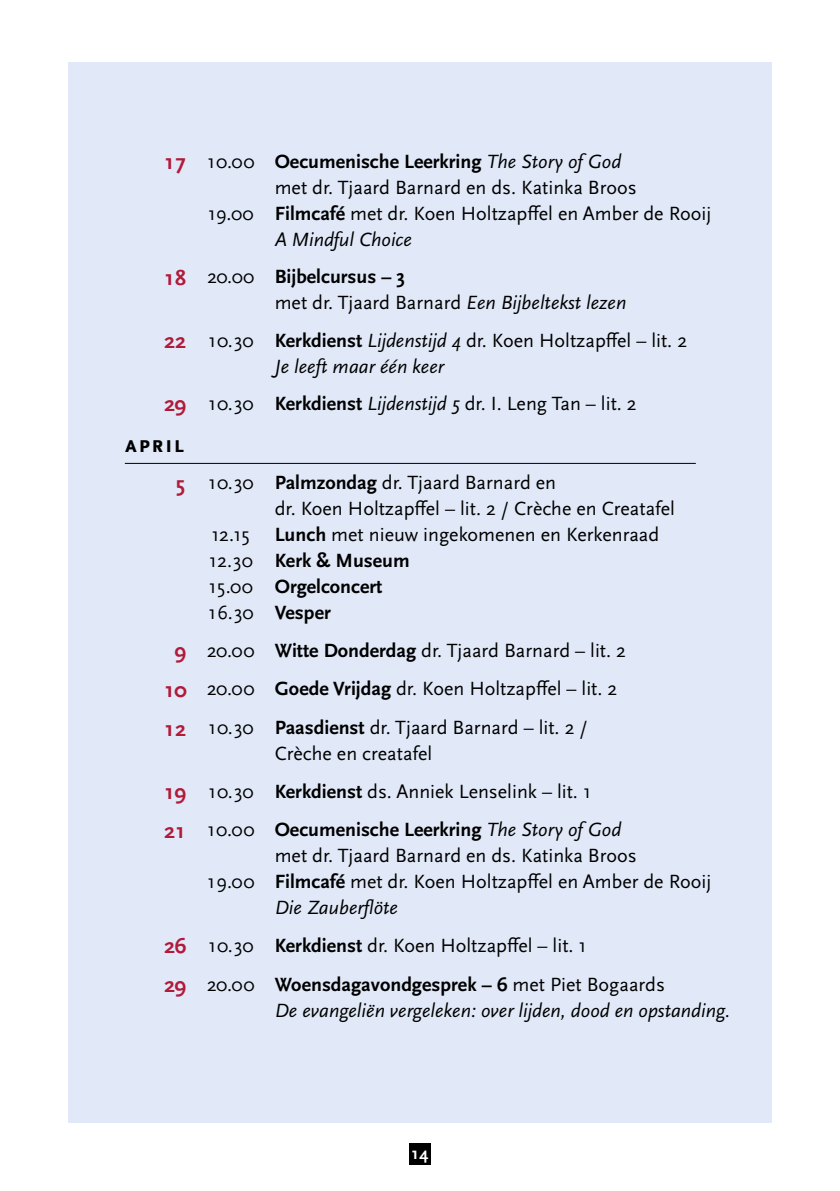
<style>
.page{position:relative;width:840px;height:1191px;background:#fff}
.page>*{position:absolute;margin:0;border:0;box-sizing:border-box;transform-origin:0 0}
.t1{font:700 24px "Scala Sans OT";letter-spacing:.05em;color:#000}
.t2{font:20px/26px "Scala Sans OT";color:#000}
.t3{font:italic 20px/26px "Scala Sans OT";color:#000}
.t4{font:700 17px "Scala Sans OT";color:#fff}
.s1{font-weight:700}
.s2{font-style:italic}
.s3{font-weight:700;font-size:22px;color:#b11a39}
.s4{font-weight:700;font-style:normal;font-size:22px;color:#b11a39}
.s5{font-style:normal}
.s6{font-weight:700;font-style:normal}
</style>
<div class="page">
<div style="left:68px;top:62px;width:703px;height:1061px;background:#e1e9f8"></div>
<div style="left:409px;top:1143px;width:21px;height:21px;background:#000"></div>
<hr style="left:125px;top:463px;width:570px;height:1px;background:#000">
<p class="t2" style="left:274px;top:149px;width:438px"><span class="s1">Oecumenische Leerkring</span> <span class="s2">The Story of God<br></span>met dr. Tjaard Barnard en ds. Katinka Broos <span class="s1">Filmcafé</span> met dr. Koen Holtzapffel en Amber de Rooij <span class="s2">A Mindful Choice</span></p>
<p class="t2" style="left:274px;top:264px;width:353px;text-indent:-111px"><span class="s3">18</span> 20.00 <span class="s1">Bijbelcursus – 3<br></span>met dr. Tjaard Barnard <span class="s2">Een Bijbeltekst lezen</span></p>
<p class="t3" style="left:274px;top:327px;width:414px;text-indent:-111px"><span class="s4">22</span> <span class="s5">10.30</span> <span class="s6">Kerkdienst</span> Lijdenstijd 4 <span class="s5">dr. Koen Holtzapffel – lit. 2<br></span>Je leeft maar één keer</p>
<p class="t2" style="left:164px;top:391px;width:474px"><span class="s3">29</span> 10.30 <span class="s1">Kerkdienst</span> <span class="s2">Lijdenstijd 5</span> dr. I. Leng Tan – lit. 2</p>
<p class="t1" style="left:125px;top:430px;width:61px">april</p>
<p class="t2" style="left:175px;top:470px;width:79px"><span class="s3">5</span> 10.30</p>
<p class="t2" style="left:207px;top:522px;width:47px">12.15<br>12.30<br>15.00<br>16.30</p>
<p class="t2" style="left:164px;top:149px;width:91px"><span class="s3">17</span> 10.00</p>
<p class="t2" style="left:207px;top:201px;width:47px">19.00</p>
<p class="t2" style="left:274px;top:470px;width:401px"><span class="s1">Palmzondag</span> dr. Tjaard Barnard en<br>dr. Koen Holtzapffel – lit. 2 / Crèche en Creatafel<br><span class="s1">Lunch</span> met nieuw ingekomenen en Kerkenraad<br><span class="s1">Kerk &amp; Museum<br>Orgelconcert<br>Vesper</span></p>
<p class="t2" style="left:164px;top:631px;width:463px;line-height:38.8px;text-indent:11px"><span class="s3">9</span> 20.00 <span class="s1">Witte Donderdag</span> dr. Tjaard Barnard – lit. 2<br><span class="s3">10</span> 20.00 <span class="s1">Goede Vrijdag</span> dr. Koen Holtzapffel – lit. 2<br><span class="s3">12</span> 10.30 <span class="s1">Paasdienst</span> dr. Tjaard Barnard – lit. 2 /</p>
<p class="t2" style="left:164px;top:735px;width:428px;line-height:38px;text-indent:111px">Crèche en creatafel<br><span class="s3">19</span> 10.30 <span class="s1">Kerkdienst</span> ds. Anniek Lenselink – lit. 1<br><span class="s3">21</span> 10.00</p>
<p class="t2" style="left:274px;top:817px;width:438px"><span class="s1">Oecumenische Leerkring</span> <span class="s2">The Story of God<br></span>met dr. Tjaard Barnard en ds. Katinka Broos <span class="s1">Filmcafé</span> met dr. Koen Holtzapffel en Amber de Rooij <span class="s2">Die Zauberflöte</span></p>
<p class="t2" style="left:164px;top:926px;width:502px;line-height:38.8px"><span class="s3">26</span> 10.30 <span class="s1">Kerkdienst</span> dr. Koen Holtzapffel – lit. 1<br><span class="s3">29</span> 20.00 <span class="s1">Woensdagavondgesprek – 6</span> met Piet Bogaards</p>
<p class="t3" style="left:274px;top:997px;width:456px">De evangeliën vergeleken: over lijden, dood en opstanding.</p>
<p class="t2" style="left:207px;top:869px;width:49px">19.00</p>
<p class="t4" style="left:411px;top:1143px;width:18px">14</p>
</div>
